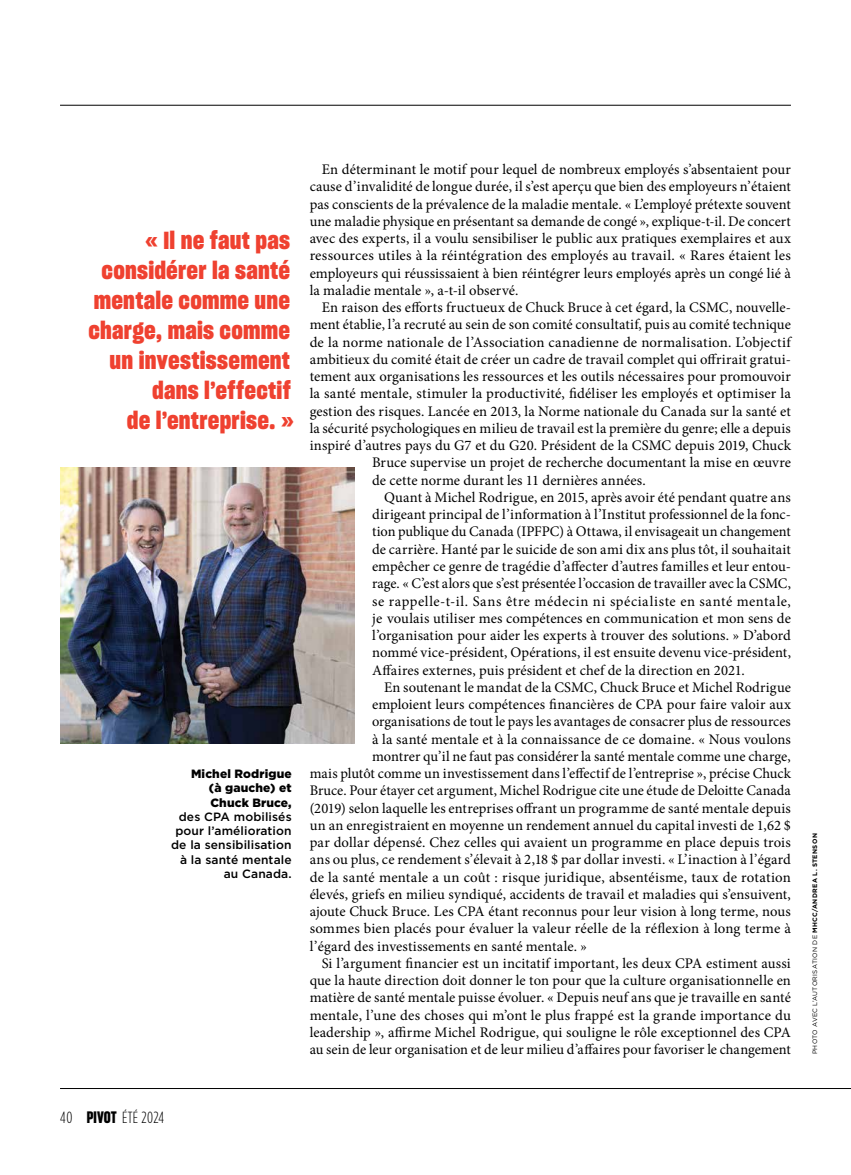
<style>
.page{position:relative;width:851px;height:1175px;background:#fff}
.page>*{position:absolute;margin:0;border:0;box-sizing:border-box;transform-origin:0 0}
.t1{font:24px/30px "Sharp Grotesk Bold 16";letter-spacing:.01em;color:#ef4130;text-align:right}
.t2{font:300 16.2px "Gotham Condensed";letter-spacing:.02em;color:#000}
.t3{font:14.7px/17.2px "Minion Pro";letter-spacing:.005em;color:#000;text-align:justify}
.t4{font:500 12px/14.2px "Gotham";letter-spacing:.01em;color:#000;text-align:right}
.t5{font:900 12px/14.2px "Gotham";letter-spacing:.01em;color:#000;text-align:justify}
.t6{font:6.3px "Gotham";letter-spacing:.05em;color:#000}
.s1{font-weight:700}
.s2{font-family:"Sharp Grotesk Bold 14";font-weight:400}
</style>
<div class="page">
<hr style="left:60px;top:105px;width:730px;height:1px;background:#000">
<hr style="left:60px;top:1088px;width:790px;height:1px;background:#000">
<img style="left:60px;top:467px;width:294px;height:276px">
<h1 class="t1" style="left:88px;top:225px;width:207px">« Il ne faut pas considérer la santé mentale comme une charge, mais comme un investissement dans l’effectif<br>de l’entreprise. »</h1>
<p class="t5" style="left:209px;top:766px;width:84px;text-indent:-18px">Michel Rodrigue (à gauche) et Chuck Bruce,</p>
<p class="t4" style="left:171px;top:809px;width:122px">des CPA mobilisés pour l’amélioration de la sensibilisation à la santé mentale au Canada.</p>
<p class="t3" style="left:309px;top:161px;width:483px;text-indent:12px">En déterminant le motif pour lequel de nombreux employés s’absentaient pour cause d’invalidité de longue durée, il s’est aperçu que bien des employeurs n’étaient pas conscients de la prévalence de la maladie mentale. « L’employé prétexte souvent une maladie physique en présentant sa demande de congé », explique-t-il. De concert avec des experts, il a voulu sensibiliser le public aux pratiques exemplaires et aux ressources utiles à la réintégration des employés au travail. « Rares étaient les employeurs qui réussissaient à bien réintégrer leurs employés après un congé lié à la maladie mentale », a-t-il observé.</p>
<p class="t3" style="left:322px;top:299px;width:470px">En raison des eforts fructueux de Chuck Bruce à cet égard, la CSMC, nouvelle-</p>
<p class="t3" style="left:309px;top:316px;width:482px">ment établie, l’a recruté au sein de son comité consultatif, puis au comité technique</p>
<p class="t3" style="left:309px;top:333px;width:484px">de la norme nationale de l’Association canadienne de normalisation. L’objectif</p>
<p class="t3" style="left:309px;top:351px;width:483px">ambitieux du comité était de créer un cadre de travail complet qui ofrirait gratui-</p>
<p class="t3" style="left:309px;top:368px;width:483px">tement aux organisations les ressources et les outils nécessaires pour promouvoir</p>
<p class="t3" style="left:309px;top:385px;width:482px">la santé mentale, stimuler la productivité, fdéliser les employés et optimiser la</p>
<p class="t3" style="left:309px;top:402px;width:482px">gestion des risques. Lancée en 2013, la Norme nationale du Canada sur la santé et</p>
<p class="t3" style="left:309px;top:420px;width:482px">la sécurité psychologiques en milieu de travail est la première du genre; elle a depuis</p>
<p class="t3" style="left:309px;top:437px;width:482px">inspiré d’autres pays du G7 et du G20. Président de la CSMC depuis 2019, Chuck</p>
<p class="t3" style="left:372px;top:454px;width:420px">Bruce supervise un projet de recherche documentant la mise en œuvre</p>
<p class="t3" style="left:372px;top:471px;width:275px">de cette norme durant les 11 dernières années.</p>
<p class="t3" style="left:372px;top:488px;width:420px;text-indent:12px">Quant à Michel Rodrigue, en 2015, après avoir été pendant quatre ans dirigeant principal de l’information à l’Institut professionnel de la fonc&shy;tion publique du Canada (IPFPC) à Ottawa, il envisageait un changement de carrière. Hanté par le suicide de son ami dix ans plus tôt, il souhaitait empêcher ce genre de tragédie d’afecter d’autres familles et leur entou&shy;rage. « C’est alors que s’est présentée l’occasion de travailler avec la CSMC, se rappelle-t-il. Sans être médecin ni spécialiste en santé mentale, je voulais utiliser mes compétences en communication et mon sens de l’organisation pour aider les experts à trouver des solutions. » D’abord nommé vice-président, Opérations, il est ensuite devenu vice-président, Afaires externes, puis président et chef de la direction en 2021.</p>
<p class="t3" style="left:384px;top:678px;width:408px">En soutenant le mandat de la CSMC, Chuck Bruce et Michel Rodrigue</p>
<p class="t3" style="left:372px;top:696px;width:420px">emploient leurs compétences fnancières de CPA pour faire valoir aux</p>
<p class="t3" style="left:372px;top:713px;width:420px">organisations de tout le pays les avantages de consacrer plus de ressources</p>
<p class="t3" style="left:372px;top:730px;width:420px">à la santé mentale et à la connaissance de ce domaine. « Nous voulons</p>
<p class="t3" style="left:372px;top:747px;width:420px">montrer qu’il ne faut pas considérer la santé mentale comme une charge,</p>
<p class="t3" style="left:309px;top:765px;width:483px">mais plutôt comme un investissement dans l’efectif de l’entreprise », précise Chuck</p>
<p class="t3" style="left:309px;top:782px;width:482px">Bruce. Pour étayer cet argument, Michel Rodrigue cite une étude de Deloitte Canada</p>
<p class="t3" style="left:309px;top:799px;width:482px">(2019) selon laquelle les entreprises ofrant un programme de santé mentale depuis</p>
<p class="t3" style="left:309px;top:816px;width:483px">un an enregistraient en moyenne un rendement annuel du capital investi de 1,62 $</p>
<p class="t3" style="left:309px;top:834px;width:482px">par dollar dépensé. Chez celles qui avaient un programme en place depuis trois</p>
<p class="t3" style="left:309px;top:851px;width:483px">ans ou plus, ce rendement s’élevait à 2,18 $ par dollar investi. « L’inaction à l’égard</p>
<p class="t3" style="left:309px;top:868px;width:482px">de la santé mentale a un coût : risque juridique, absentéisme, taux de rotation</p>
<p class="t3" style="left:309px;top:885px;width:483px">élevés, griefs en milieu syndiqué, accidents de travail et maladies qui s’ensuivent,</p>
<p class="t3" style="left:309px;top:902px;width:482px">ajoute Chuck Bruce. Les CPA étant reconnus pour leur vision à long terme, nous</p>
<p class="t3" style="left:309px;top:920px;width:483px">sommes bien placés pour évaluer la valeur réelle de la réfexion à long terme à</p>
<p class="t3" style="left:309px;top:937px;width:279px">l’égard des investissements en santé mentale. »</p>
<p class="t3" style="left:309px;top:954px;width:483px;text-indent:12px">Si l’argument fnancier est un incitatif important, les deux CPA estiment aussi que la haute direction doit donner le ton pour que la culture organisationnelle en matière de santé mentale puisse évoluer. « Depuis neuf ans que je travaille en santé mentale, l’une des choses qui m’ont le plus frappé est la grande importance du leadership », afrme Michel Rodrigue, qui souligne le rôle exceptionnel des CPA au sein de leur organisation et de leur milieu d’afaires pour favoriser le changement</p>
<p class="t6" style="left:810px;top:1054px;width:222px;rotate:-90deg">PHOTO AVEC L’AUTORISATION DE <span class="s1">MHCC/ANDREA L. STENSON</span></p>
<p class="t2" style="left:60px;top:1108px;width:106px">40 <span class="s2">PIVOT</span> ÉTÉ 2024</p>
</div>
